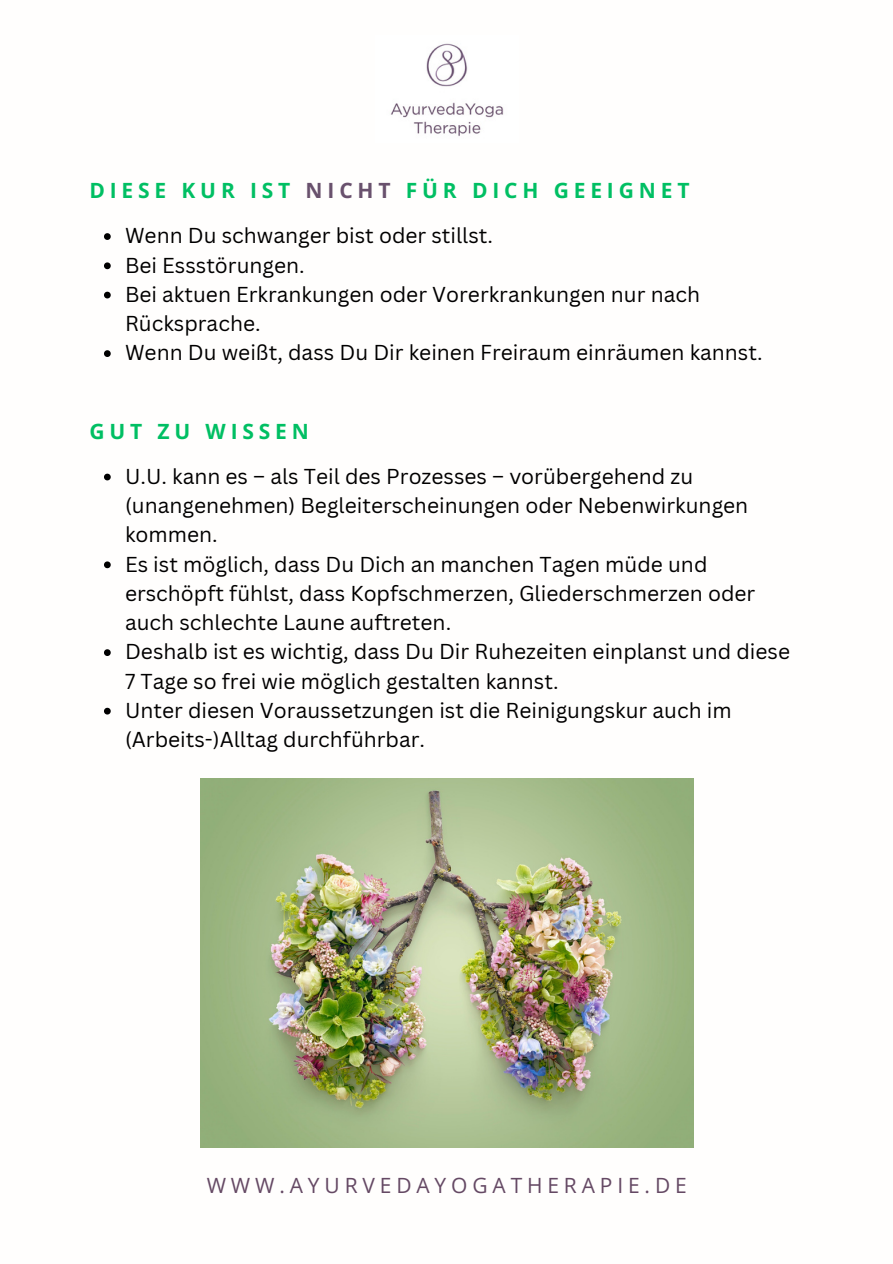
<style>
.page{position:relative;width:893px;height:1264px;background:#fff}
.page>*{position:absolute;margin:0;border:0;box-sizing:border-box;transform-origin:0 0}
.t1{font:21px/29.2px "Canva Sans";color:#000}
.t2{font:700 21px "Open Sans";letter-spacing:.23em;color:#00bf63}
.t3{font:21px "Open Sans";letter-spacing:.23em;color:#654964}
.s1{color:#69516d}
</style>
<div class="page">
<img style="left:390px;top:43px;width:114px;height:93px">
<img style="left:200px;top:778px;width:493px;height:369px">
<svg style="left:104px;top:233px;width:7px;height:7px"></svg>
<svg style="left:104px;top:262px;width:7px;height:7px"></svg>
<svg style="left:104px;top:292px;width:7px;height:6px"></svg>
<svg style="left:104px;top:350px;width:7px;height:7px"></svg>
<svg style="left:104px;top:473px;width:7px;height:7px"></svg>
<svg style="left:104px;top:561px;width:7px;height:7px"></svg>
<svg style="left:104px;top:649px;width:7px;height:7px"></svg>
<svg style="left:104px;top:707px;width:7px;height:7px"></svg>
<p class="t2" style="left:89px;top:176px;width:601px">DIESE KUR IST <span class="s1">NICHT</span> FÜR DICH GEEIGNET</p>
<p class="t1" style="left:125px;top:220px;width:369px">Wenn Du schwanger bist oder stillst.</p>
<p class="t1" style="left:125px;top:250px;width:181px">Bei Essstörungen.</p>
<h1 class="t1" style="left:125px;top:279px;width:576px">Bei aktuen Erkrankungen oder Vorerkrankungen nur nach<br>Rücksprache.</h1>
<p class="t1" style="left:125px;top:337px;width:639px">Wenn Du weißt, dass Du Dir keinen Freiraum einräumen kannst.</p>
<p class="t2" style="left:89px;top:416px;width:221px">GUT ZU WISSEN</p>
<p class="t1" style="left:125px;top:461px;width:624px">U.U. kann es – als Teil des Prozesses – vorübergehend zu (unangenehmen) Begleiterscheinungen oder Nebenwirkungen kommen.</p>
<p class="t1" style="left:125px;top:549px;width:631px">Es ist möglich, dass Du Dich an manchen Tagen müde und erschöpft fühlst, dass Kopfschmerzen, Gliederschmerzen oder auch schlechte Laune auftreten.</p>
<p class="t1" style="left:125px;top:636px;width:666px">Deshalb ist es wichtig, dass Du Dir Ruhezeiten einplanst und diese<br>7 Tage so frei wie möglich gestalten kannst.</p>
<h2 class="t1" style="left:125px;top:695px;width:608px">Unter diesen Voraussetzungen ist die Reinigungskur auch im (Arbeits-)Alltag durchführbar.</h2>
<p class="t3" style="left:207px;top:1170px;width:481px">WWW.AYURVEDAYOGATHERAPIE.DE</p>
</div>
